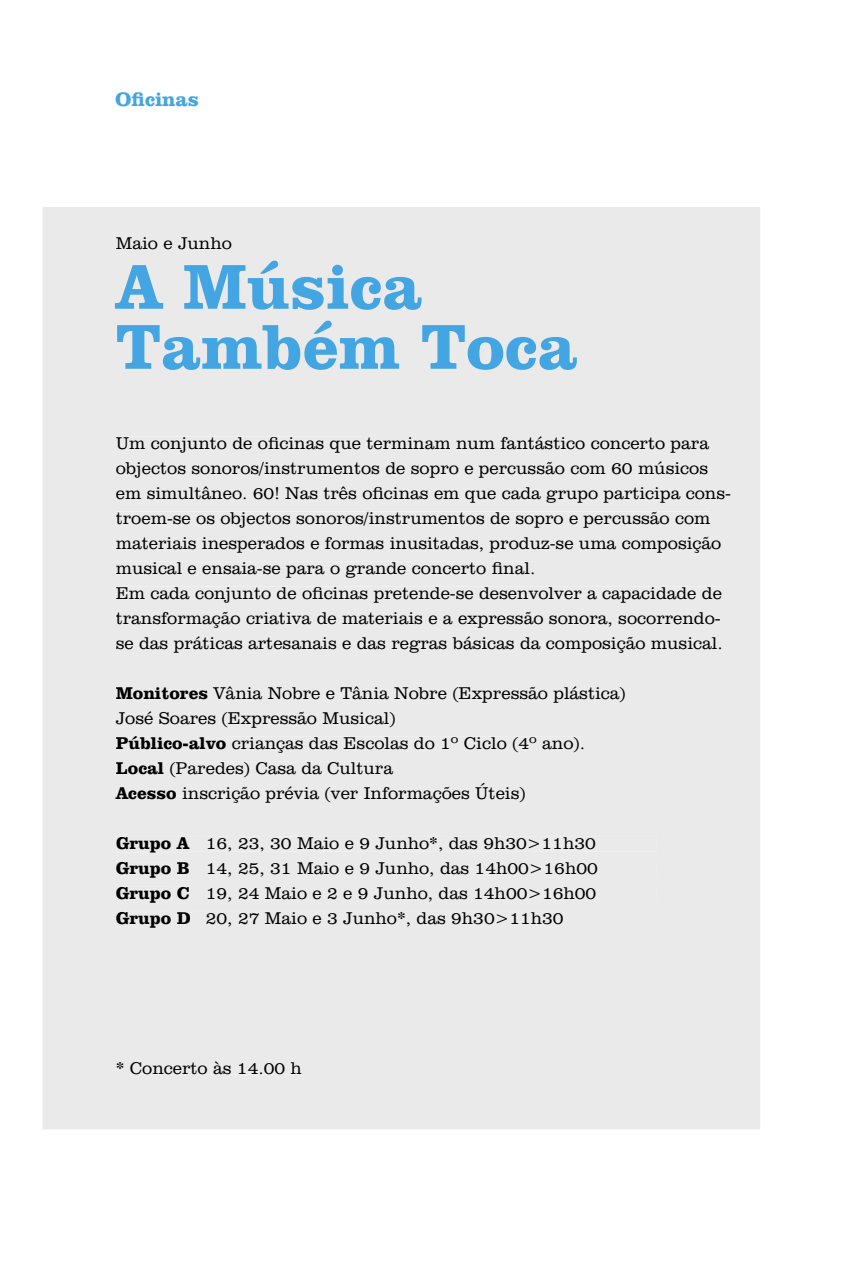
<style>
.page{position:relative;width:851px;height:1276px;background:#fff}
.page>*{position:absolute;margin:0;border:0;box-sizing:border-box;transform-origin:0 0}
.t1{font:65px/60px "Clarendon Bold BT";color:#43a5e2}
.t2{font:20px "Clarendon Bold BT";color:#43a5e2}
.t3{font:17.5px/25px "Clarendon Light BT";color:#000}
.s1{font-family:"Clarendon Bold BT"}
</style>
<div class="page">
<div style="left:43px;top:207px;width:717px;height:922px;background:#eaeaea"></div>
<div style="left:116px;top:237px;width:115px;height:12px;background:#eaeaea"></div>
<div style="left:116px;top:437px;width:245px;height:15px;background:#eaeaea"></div>
<div style="left:366px;top:437px;width:84px;height:12px;background:#eaeaea"></div>
<div style="left:450px;top:436px;width:259px;height:16px;background:#eaeaea"></div>
<div style="left:116px;top:461px;width:592px;height:16px;background:#eaeaea"></div>
<div style="left:116px;top:486px;width:614px;height:16px;background:#eaeaea"></div>
<div style="left:116px;top:511px;width:594px;height:16px;background:#eaeaea"></div>
<div style="left:116px;top:536px;width:605px;height:17px;background:#eaeaea"></div>
<div style="left:116px;top:562px;width:419px;height:15px;background:#eaeaea"></div>
<div style="left:116px;top:587px;width:605px;height:15px;background:#eaeaea"></div>
<div style="left:116px;top:611px;width:604px;height:17px;background:#eaeaea"></div>
<div style="left:116px;top:636px;width:606px;height:17px;background:#eaeaea"></div>
<div style="left:116px;top:687px;width:91px;height:12px;background:#eaeaea"></div>
<div style="left:208px;top:686px;width:417px;height:16px;background:#eaeaea"></div>
<div style="left:116px;top:711px;width:278px;height:16px;background:#eaeaea"></div>
<div style="left:116px;top:736px;width:66px;height:13px;background:#eaeaea"></div>
<svg style="left:183px;top:743px;width:5px;height:3px"></svg>
<div style="left:189px;top:737px;width:37px;height:12px;background:#eaeaea"></div>
<div style="left:226px;top:737px;width:357px;height:16px;background:#eaeaea"></div>
<div style="left:116px;top:762px;width:48px;height:12px;background:#eaeaea"></div>
<div style="left:164px;top:762px;width:11px;height:15px;background:#eaeaea"></div>
<div style="left:176px;top:762px;width:217px;height:15px;background:#eaeaea"></div>
<div style="left:115px;top:787px;width:61px;height:12px;background:#eaeaea"></div>
<div style="left:177px;top:783px;width:348px;height:20px;background:#eaeaea"></div>
<div style="left:116px;top:837px;width:540px;height:15px;background:#eaeaea"></div>
<div style="left:116px;top:862px;width:55px;height:15px;background:#eaeaea"></div>
<div style="left:177px;top:862px;width:12px;height:12px;background:#eaeaea"></div>
<div style="left:190px;top:862px;width:466px;height:14px;background:#eaeaea"></div>
<div style="left:116px;top:887px;width:55px;height:15px;background:#eaeaea"></div>
<div style="left:177px;top:887px;width:12px;height:12px;background:#eaeaea"></div>
<div style="left:190px;top:887px;width:466px;height:14px;background:#eaeaea"></div>
<div style="left:116px;top:912px;width:55px;height:15px;background:#eaeaea"></div>
<div style="left:177px;top:912px;width:13px;height:12px;background:#eaeaea"></div>
<div style="left:191px;top:912px;width:372px;height:14px;background:#eaeaea"></div>
<div style="left:117px;top:1062px;width:7px;height:12px;background:#eaeaea"></div>
<div style="left:130px;top:1061px;width:171px;height:13px;background:#eaeaea"></div>
<p class="t2" style="left:115px;top:87px;width:85px">Oficinas</p>
<p class="t3" style="left:116px;top:230px;width:118px">Maio e Junho</p>
<h1 class="t1" style="left:116px;top:255px;width:463px">A Música<br>Também Toca</h1>
<p class="t3" style="left:116px;top:430px;width:616px">Um conjunto de oficinas que terminam num fantástico concerto para objectos sonoros/instrumentos de sopro e percussão com 60 músicos em simultâneo. 60! Nas três oficinas em que cada grupo participa cons&shy;troem-se os objectos sonoros/instrumentos de sopro e percussão com materiais inesperados e formas inusitadas, produz-se uma composição musical e ensaia-se para o grande concerto final.<br>Em cada conjunto de oficinas pretende-se desenvolver a capacidade de transformação criativa de materiais e a expressão sonora, socorrendo&shy;se das práticas artesanais e das regras básicas da composição musical.</p>
<p class="t3" style="left:116px;top:680px;width:511px"><span class="s1">Monitores</span> Vânia Nobre e Tânia Nobre (Expressão plástica)<br>José Soares (Expressão Musical)<br><span class="s1">Público-alvo</span> crianças das Escolas do 1º Ciclo (4º ano).<br><span class="s1">Local</span> (Paredes) Casa da Cultura<br><span class="s1">Acesso</span> inscrição prévia (ver Informações Úteis)</p>
<p class="t3" style="left:116px;top:830px;width:483px;text-align:justify"><span class="s1">Grupo A</span> 16, 23, 30 Maio e 9 Junho*, das 9h30&gt;11h30<br><span class="s1">Grupo B</span> 14, 25, 31 Maio e 9 Junho, das 14h00&gt;16h00<br><span class="s1">Grupo C</span> 19, 24 Maio e 2 e 9 Junho, das 14h00&gt;16h00<br><span class="s1">Grupo D</span> 20, 27 Maio e 3 Junho*, das 9h30&gt;11h30</p>
<p class="t3" style="left:116px;top:1055px;width:188px">* Concerto às 14.00 h</p>
</div>
